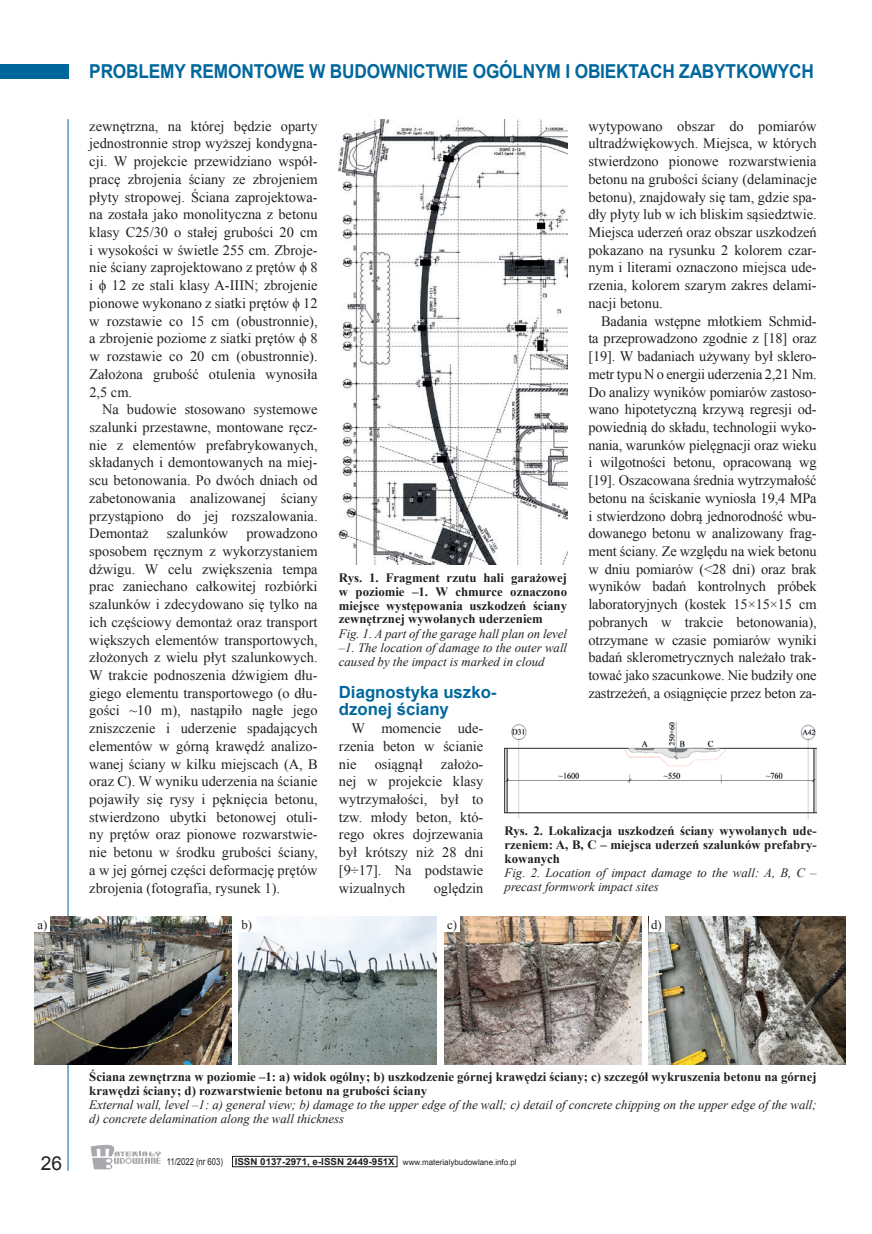
<style>
.page{position:relative;width:872px;height:1234px;background:#fff}
.page>*{position:absolute;margin:0;border:0;box-sizing:border-box;transform-origin:0 0}
.t1{font:700 19.2px "Arial";letter-spacing:-.01em;color:#00679d;scale:.9 1}
.t2{font:19.2px "Arial";color:#231f20}
.t3{font:700 16.8px/17.7px "Arial";color:#00679d}
.t4{font:14.4px/17.7px "Times New Roman";color:#231f20;text-align:justify}
.t5{font:700 12.75px/14px "Times New Roman";color:#231f20;text-align:justify}
.t6{font:italic 12.75px/14px "Times New Roman";color:#231f20}
.t7{font:12.75px "Times New Roman";color:#231f20}
.t8{font:7.95px "Arial";color:#231f20}
.s1{font-size:9.6px}
.s2{font-weight:700;font-size:9.6px}
</style>
<div class="page">
<div style="left:0;top:64px;width:68px;height:14px;background:#00679d"></div>
<hr style="left:68px;top:119px;width:1px;height:1051px;background:#00679d">
<div style="left:232px;top:1155px;width:165px;height:11px;border:1px solid #231f20"></div>
<svg style="left:91px;top:1144px;width:70px;height:24px"></svg>
<img style="left:339px;top:119px;width:228px;height:445px">
<img style="left:34px;top:915px;width:198px;height:148px">
<img style="left:444px;top:916px;width:197px;height:147px">
<img style="left:239px;top:916px;width:197px;height:147px">
<img style="left:648px;top:916px;width:198px;height:147px">
<img style="left:504px;top:722px;width:312px;height:96px">
<div style="left:648px;top:915px;width:16px;height:16px;background:#fff"></div>
<div style="left:444px;top:915px;width:16px;height:16px;background:#fff"></div>
<div style="left:239px;top:915px;width:16px;height:16px;background:#fff"></div>
<div style="left:34px;top:915px;width:16px;height:16px;background:#fff"></div>
<h1 class="t1" style="left:89px;top:58px;width:806px">PROBLEMY REMONTOWE W BUDOWNICTWIE OGÓLNYM I OBIEKTACH ZABYTKOWYCH</h1>
<p class="t4" style="left:89px;top:116px;width:230px">zewnętrzna, na której będzie oparty jednostronnie strop wyższej kondygna&shy;cji. W projekcie przewidziano współ&shy;pracę zbrojenia ściany ze zbrojeniem płyty stropowej. Ściana zaprojektowa&shy;na została jako monolityczna z betonu klasy C25/30 o stałej grubości 20 cm i wysokości w świetle 255 cm. Zbroje&shy;nie ściany zaprojektowano z prętów ϕ 8 i ϕ 12 ze stali klasy A-IIIN; zbrojenie pionowe wykonano z siatki prętów ϕ 12 w rozstawie co 15 cm (obustronnie), a zbrojenie poziome z siatki prętów ϕ 8 w rozstawie co 20 cm (obustronnie).<br>Założona grubość otulenia wynosiła 2,5 cm.</p>
<p class="t4" style="left:89px;top:400px;width:230px;text-indent:13px">Na budowie stosowano systemowe szalunki przestawne, montowane ręcz&shy;nie z elementów prefabrykowanych, składanych i demontowanych na miej&shy;scu betonowania. Po dwóch dniach od zabetonowania analizowanej ściany przystąpiono do jej rozszalowania.<br>Demontaż</p>
<p class="t4" style="left:89px;top:524px;width:230px;text-indent:157px">prowadzono sposobem ręcznym z wykorzystaniem dźwigu. W celu zwiększenia tempa prac zaniechano całkowitej rozbiórki szalunków i zdecydowano się tylko na ich częściowy demontaż oraz transport większych elementów transportowych, złożonych z wielu płyt szalunkowych.<br>W trakcie podnoszenia dźwigiem dłu&shy;giego elementu transportowego (o dłu&shy;gości ~10 m), nastąpiło nagłe jego zniszczenie i uderzenie spadających elementów w górną krawędź analizo&shy;wanej ściany w kilku miejscach (A, B oraz C). W wyniku uderzenia na ścianie pojawiły się rysy i pęknięcia betonu, stwierdzono ubytki betonowej otuli&shy;ny prętów oraz pionowe rozwarstwie&shy;nie betonu w środku grubości ściany, a w jej górnej części deformację prętów zbrojenia (fotografia, rysunek 1).</p>
<p class="t4" style="left:167px;top:524px;width:63px">szalunków</p>
<p class="t4" style="left:588px;top:117px;width:230px">wytypowano obszar do pomiarów ultradźwiękowych. Miejsca, w których stwierdzono pionowe rozwarstwienia betonu na grubości ściany (delaminacje betonu), znajdowały się tam, gdzie spa&shy;dły płyty lub w ich bliskim sąsiedztwie.<br>Miejsca uderzeń oraz obszar uszkodzeń pokazano na rysunku 2 kolorem czar&shy;nym i literami oznaczono miejsca ude&shy;rzenia, kolorem szarym zakres delami&shy;nacji betonu.</p>
<p class="t4" style="left:588px;top:311px;width:230px;text-indent:13px">Badania wstępne młotkiem Schmid&shy;ta przeprowadzono zgodnie z [18] oraz [19]. W badaniach używany był sklero&shy;metr typu N o energii uderzenia 2,21 Nm.<br>Do analizy wyników pomiarów zastoso&shy;wano hipotetyczną krzywą regresji od&shy;powiednią do składu, technologii wyko&shy;nania, warunków pielęgnacji oraz wieku i wilgotności betonu, opracowaną wg [19]. Oszacowana średnia wytrzymałość betonu na ściskanie wyniosła 19,4 MPa i stwierdzono dobrą jednorodność wbu&shy;dowanego betonu w analizowany frag&shy;ment ściany. Ze względu na wiek betonu w dniu pomiarów (&lt;28 dni) oraz brak wyników badań kontrolnych próbek laboratoryjnych (kostek 15×15×15 cm pobranych w trakcie betonowania), otrzymane w czasie pomiarów wyniki badań sklerometrycznych należało trak&shy;tować jako szacunkowe. Nie budziły one zastrzeżeń, a osiągnięcie przez beton za-</p>
<p class="t5" style="left:339px;top:570px;width:230px">Rys. 1. Fragment rzutu hali garażowej w poziomie –1. W chmurce oznaczono miejsce występowania uszkodzeń ściany zewnętrznej wywołanych uderzeniem</p>
<p class="t6" style="left:339px;top:625px;width:230px;text-align:justify">Fig. 1. A part of the garage hall plan on level –1. The location of damage to the outer wall caused by the impact is marked in cloud</p>
<p class="t3" style="left:339px;top:683px;width:159px">Diagnostyka uszko&shy;dzonej ściany</p>
<p class="t4" style="left:339px;top:718px;width:146px;text-indent:13px">W momencie ude&shy;rzenia beton w ścianie nie</p>
<p class="t4" style="left:339px;top:754px;width:146px;text-indent:102px">założo&shy;nej w projekcie klasy wytrzymałości, był to tzw. młody beton, któ&shy;rego okres dojrzewania był krótszy niż 28 dni [9÷17]. Na podstawie wizualnych</p>
<p class="t4" style="left:375px;top:754px;width:49px">osiągnął</p>
<p class="t5" style="left:504px;top:823px;width:313px">Rys. 2. Lokalizacja uszkodzeń ściany wywołanych ude&shy;rzeniem: A, B, C – miejsca uderzeń szalunków prefabry&shy;kowanych</p>
<p class="t6" style="left:504px;top:865px;width:313px">Fig. 2. Location of impact damage to the wall: A, B, C – precast formwork impact sites</p>
<p class="t4" style="left:434px;top:878px;width:51px">oględzin</p>
<p class="t7" style="left:37px;top:915px;width:11px">a)</p>
<p class="t7" style="left:241px;top:915px;width:12px">b)</p>
<p class="t7" style="left:447px;top:915px;width:11px">c)</p>
<p class="t7" style="left:651px;top:915px;width:12px">d)</p>
<p class="t5" style="left:89px;top:1069px;width:729px">Ściana zewnętrzna w poziomie –1: a) widok ogólny; b) uszkodzenie górnej krawędzi ściany; c) szczegół wykruszenia betonu na górnej krawędzi ściany; d) rozwarstwienie betonu na grubości ściany</p>
<p class="t6" style="left:89px;top:1097px;width:729px">External wall, level –1: a) general view; b) damage to the upper edge of the wall; c) detail of concrete chipping on the upper edge of the wall; d) concrete delamination along the wall thickness</p>
<h1 class="t2" style="left:41px;top:1150px;width:23px">26</h1>
<p class="t8" style="left:167px;top:1156px;width:351px"><span class="s1">11/2022 (nr 603)</span> <span class="s2">ISSN 0137-2971, e-ISSN 2449-951X</span> www.materialybudowlane.info.pl</p>
</div>
